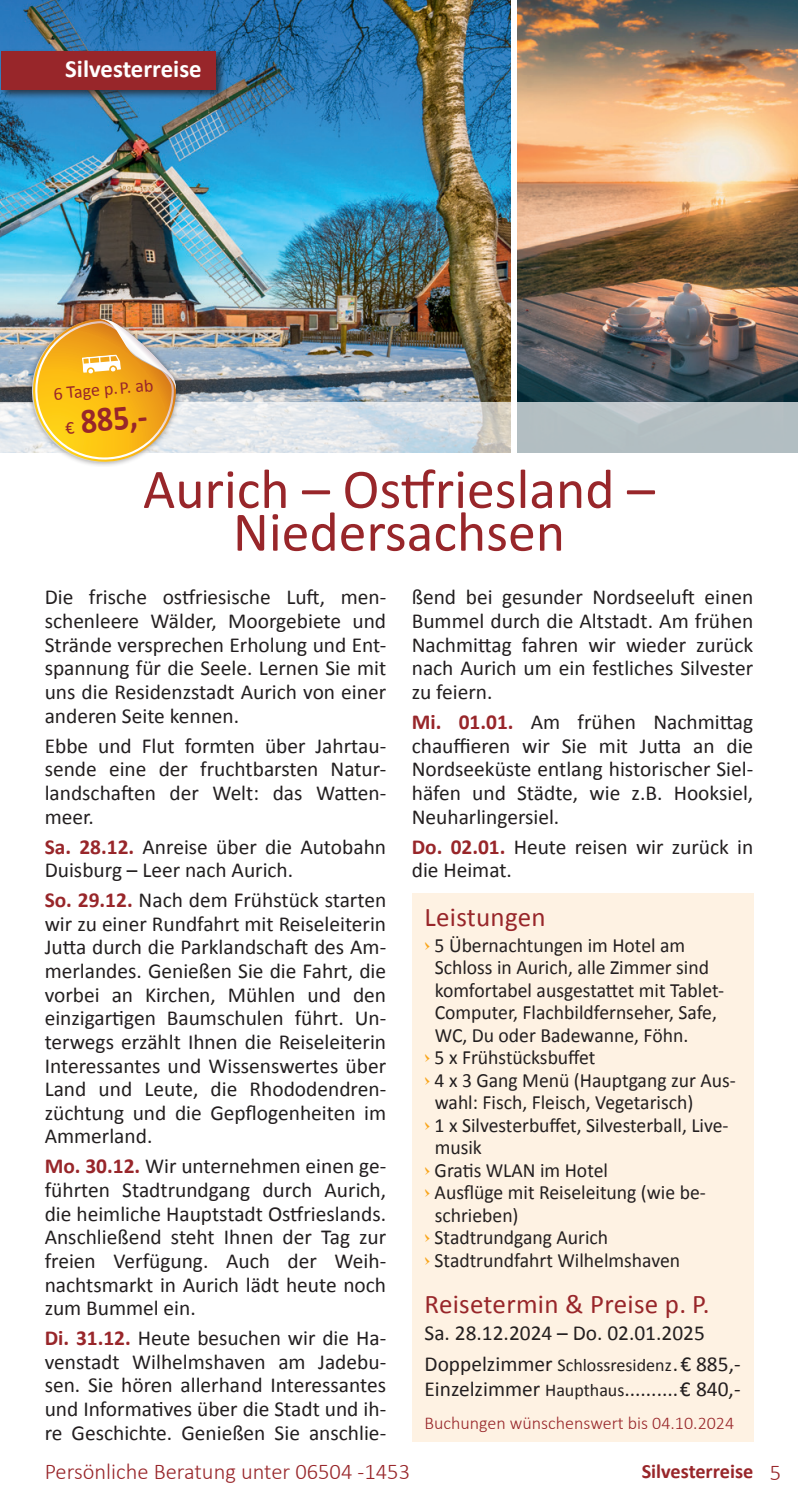
<style>
.page{position:relative;width:798px;height:1499px;background:#fff}
.page>*{position:absolute;margin:0;border:0;box-sizing:border-box;transform-origin:0 0}
._01_Headline{font:56.25px/42.8px "Calibri";color:#98262a;text-align:center}
.t1{font:700 35.32px "Calibri";color:#98262a;scale:.9 1}
._06_Leistungen__Termine__Preise{font:27px "Calibri";letter-spacing:.01em;color:#98262a}
.t2{font:700 24.75px "Calibri";color:#fff}
.t3{font:300 22.5px "Calibri";color:#98262a}
._00_Grundtext{font:21.38px/23.6px "Calibri";color:#231f20;text-align:justify}
._09_Zimmer_Preise{font:21.38px/24.8px "Calibri";color:#231f20}
.t4{font:20.25px/22.5px "Calibri";color:#231f20}
._00_Grundtext-2{font:700 20.25px "Calibri";color:#98262a}
._00_Grundtext-3{font:300 18px "Calibri";color:#98262a}
.t5{font:18px "Calibri";color:#98262a}
.s1{font-weight:400;font-size:18px}
.s2{font-weight:700;color:#98262a}
.s3{font-family:"aka Dora";color:#f9a51b}
.s4{font-size:18px}
</style>
<div class="page">
<div style="left:411px;top:893px;width:342px;height:548px;background:#fef2e3"></div>
<img style="left:0;top:0;width:510px;height:402px">
<img style="left:517px;top:0;width:280px;height:402px">
<svg style="left:1px;top:402px;width:796px;height:51px;background:#cbd3d7"></svg>
<div style="left:26px;top:313px;width:155px;height:154px;background:#231f20;opacity:.4"></div>
<img style="left:31px;top:319px;width:145px;height:144px">
<div style="left:0;top:48px;width:226px;height:52px;background:#231f20;opacity:.75"></div>
<div style="left:1px;top:51px;width:214px;height:38px;background:#98262a"></div>
<p class="t2" style="left:65px;top:53px;width:138px">Silvesterreise</p>
<p class="t5" style="left:52px;top:382px;width:102px;rotate:-5deg">6 Tage p.P. ab</p>
<h2 class="t1" style="left:63px;top:400px;width:93px;rotate:-5deg"><span class="s1">€</span> 885,-</h2>
<p class="_01_Headline" style="left:143px;top:468px;width:513px">Aurich – Ostfriesland –<br>Niedersachsen</p>
<p class="_00_Grundtext" style="left:411px;top:586px;width:343px">ßend bei gesunder Nordseeluft einen Bummel durch die Altstadt. Am frühen Nachmittag fahren wir wieder zurück nach Aurich um ein festliches Silvester zu feiern.</p>
<p class="_00_Grundtext" style="left:411px;top:710px;width:343px"><span class="s2">Mi. 01.01.</span> Am frühen Nachmittag chauffieren wir Sie mit Jutta an die Nordseeküste entlang historischer Siel&shy;häfen und Städte, wie z.B. Hooksiel, Neuharlingersiel.</p>
<p class="_00_Grundtext" style="left:411px;top:835px;width:343px"><span class="s2">Do. 02.01.</span> Heute reisen wir zurück in die Heimat.</p>
<p class="_00_Grundtext" style="left:45px;top:586px;width:343px">Die frische ostfriesische Luft, men&shy;schenleere Wälder, Moorgebiete und Strände versprechen Erholung und Ent&shy;spannung für die Seele. Lernen Sie mit uns die Residenzstadt Aurich von einer anderen Seite kennen.</p>
<p class="_00_Grundtext" style="left:45px;top:734px;width:343px">Ebbe und Flut formten über Jahrtau&shy;sende eine der fruchtbarsten Natur&shy;landschaften der Welt: das Watten&shy;meer.</p>
<p class="_00_Grundtext" style="left:45px;top:835px;width:343px"><span class="s2">Sa. 28.12.</span> Anreise über die Autobahn<br>Duisburg – Leer nach Aurich.</p>
<p class="_00_Grundtext" style="left:45px;top:888px;width:343px"><span class="s2">So. 29.12.</span> Nach dem Frühstück starten wir zu einer Rundfahrt mit Reiseleiterin Jutta durch die Parklandschaft des Am&shy;merlandes. Genießen Sie die Fahrt, die vorbei an Kirchen, Mühlen und den einzigartigen Baumschulen führt. Un&shy;terwegs erzählt Ihnen die Reiseleiterin Interessantes und Wissenswertes über Land und Leute, die Rhododendren&shy;züchtung und die Gepflogenheiten im Ammerland.</p>
<p class="_00_Grundtext" style="left:45px;top:1154px;width:343px"><span class="s2">Mo. 30.12.</span> Wir unternehmen einen ge&shy;führten Stadtrundgang durch Aurich, die heimliche Hauptstadt Ostfrieslands.<br>Anschließend steht Ihnen der Tag zur freien Verfügung. Auch der Weih&shy;nachtsmarkt in Aurich lädt heute noch zum Bummel ein.</p>
<p class="_00_Grundtext" style="left:45px;top:1326px;width:343px"><span class="s2">Di. 31.12.</span> Heute besuchen wir die Ha&shy;venstadt Wilhelmshaven am Jadebu&shy;sen. Sie hören allerhand Interessantes und Informatives über die Stadt und ih&shy;re Geschichte. Genießen Sie anschlie-</p>
<p class="_06_Leistungen__Termine__Preise" style="left:424px;top:900px;width:123px">Leistungen</p>
<p class="t4" style="left:434px;top:934px;width:291px;text-indent:-10px"><span class="s3">›</span> 5 Übernachtungen im Hotel am Schloss in Aurich, alle Zimmer sind komfortabel ausgestattet mit Tablet-Computer, Flachbildfernseher, Safe, WC, Du oder Badewanne, Föhn.</p>
<p class="t4" style="left:424px;top:1046px;width:172px"><span class="s3">›</span> 5 x Frühstücksbuffet</p>
<p class="t4" style="left:434px;top:1069px;width:302px;text-indent:-10px"><span class="s3">›</span> 4 x 3 Gang Menü (Hauptgang zur Aus&shy;wahl: Fisch, Fleisch, Vegetarisch)</p>
<p class="t4" style="left:434px;top:1114px;width:295px;text-indent:-10px"><span class="s3">›</span> 1 x Silvesterbuffet, Silvesterball, Live&shy;musik</p>
<p class="t4" style="left:424px;top:1159px;width:185px"><span class="s3">›</span> Gratis WLAN im Hotel</p>
<p class="t4" style="left:434px;top:1181px;width:272px;text-indent:-10px"><span class="s3">›</span> Ausflüge mit Reiseleitung (wie be&shy;schrieben)</p>
<p class="t4" style="left:424px;top:1226px;width:185px"><span class="s3">›</span> Stadtrundgang Aurich</p>
<p class="t4" style="left:424px;top:1249px;width:257px"><span class="s3">›</span> Stadtrundfahrt Wilhelmshaven</p>
<p class="_06_Leistungen__Termine__Preise" style="left:424px;top:1287px;width:286px">Reisetermin &amp; Preise p. P.</p>
<p class="_00_Grundtext" style="left:424px;top:1321px;width:282px">Sa. 28.12.2024 – Do. 02.01.2025</p>
<p class="_09_Zimmer_Preise" style="left:424px;top:1352px;width:317px">Doppelzimmer <span class="s4">Schlossresidenz</span> € 885,-<br>Einzelzimmer <span class="s4">Haupthaus</span></p>
<p class="_09_Zimmer_Preise" style="left:679px;top:1376px;width:62px">€ 840,-</p>
<p class="_00_Grundtext-3" style="left:424px;top:1412px;width:311px">Buchungen wünschenswert bis 04.10.2024</p>
<p class="t3" style="left:45px;top:1457px;width:367px">Persönliche Beratung unter 06504 -1453</p>
<p class="_00_Grundtext-2" style="left:641px;top:1458px;width:113px">Silvesterreise</p>
<p class="t3" style="left:769px;top:1458px;width:13px">5</p>
</div>
